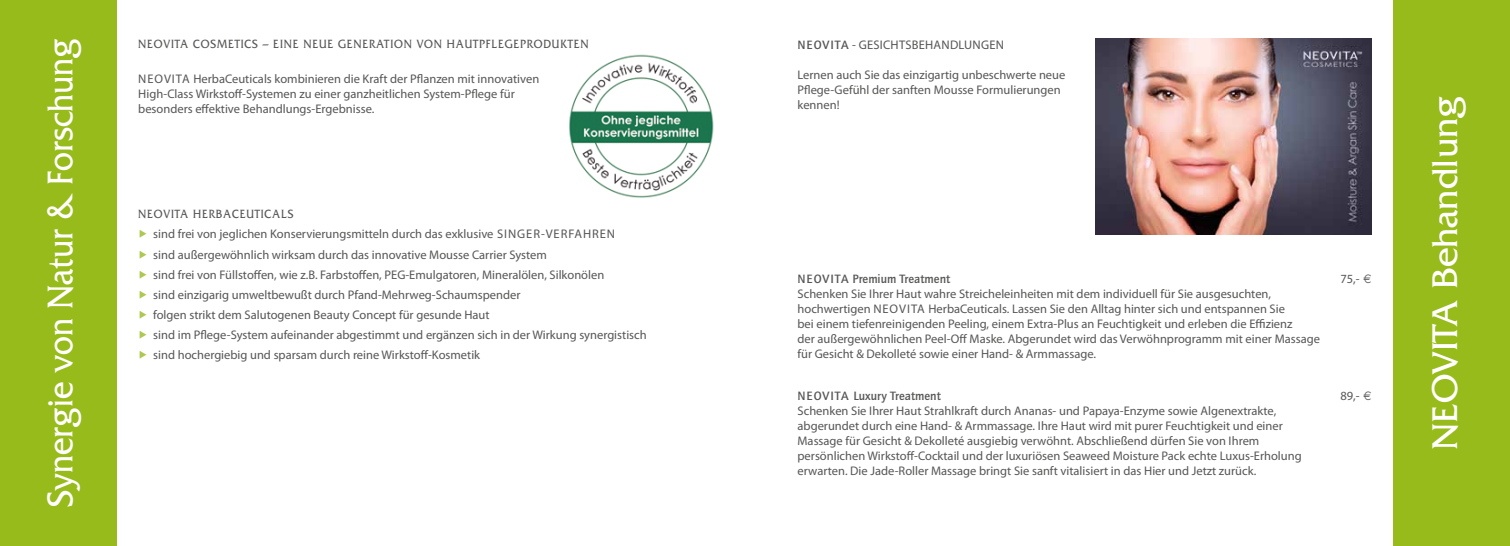
<style>
.page{position:relative;width:1510px;height:546px;background:#fff}
.page>*{position:absolute;margin:0;border:0;box-sizing:border-box;transform-origin:0 0}
.t1{font:37.5px "Friz Quadrata";color:#fff;scale:.89 1}
.t2{font:37.5px "Friz Quadrata";color:#fff}
.t3{font:12.5px/15px "Myriad Pro";color:#565655}
.t4{font:12.5px "Friz Quadrata";letter-spacing:.075em;color:#565655;scale:.9 1}
.t5{font:700 12.5px "Quay Itc T";color:#565655}
.s1{color:#afc851}
.s2{font-family:"Quay Itc T";font-weight:700}
.s3{font-family:"Euro Sans"}
</style>
<div class="page">
<div style="left:0;top:0;width:117px;height:546px;background:#97bb1a"></div>
<div style="left:1393px;top:0;width:116px;height:546px;background:#97bb1a"></div>
<img style="left:1095px;top:39px;width:276px;height:196px">
<img style="left:569px;top:54px;width:145px;height:144px">
<h1 class="t1" style="left:39px;top:507px;width:528px;rotate:-90deg">SYNERGIE VON NATUR &amp; FORSCHUNG</h1>
<p class="t4" style="left:138px;top:37px;width:79px">NEOVITA COSMETICS</p>
<p class="t4" style="left:263px;top:37px;width:27px">– EINE</p>
<p class="t4" style="left:303px;top:37px;width:10px">NEUE</p>
<p class="t4" style="left:338px;top:37px;width:19px">GENERATION</p>
<p class="t4" style="left:417px;top:37px;width:11px">VON</p>
<p class="t4" style="left:447px;top:37px;width:20px">HAUTPFLEGEPRODUKTEN</p>
<p class="t3" style="left:138px;top:71px;width:402px">NEOVITA HerbaCeuticals kombinieren die Kraft der Pflanzen mit innovativen<br>High-Class Wirkstoff-Systemen zu einer ganzheitlichen System-Pflege für besonders effektive Behandlungs-Ergebnisse.</p>
<p class="t4" style="left:138px;top:207px;width:80px">NEOVITA HERBA</p>
<p class="t4" style="left:232px;top:207px;width:17px">CEUTICALS</p>
<p class="t3" style="left:138px;top:224px;width:510px;line-height:20px"><span class="s1">▶</span> sind frei von jeglichen Konservierungsmitteln durch das exklusive SINGER-VERFAHREN<br><span class="s1">▶</span> sind außergewöhnlich wirksam durch das innovative Mousse Carrier System<br><span class="s1">▶</span> sind frei von Füllstoffen, wie z.B. Farbstoffen, PEG-Emulgatoren, Mineralölen, Silkonölen<br><span class="s1">▶</span> sind einzigarig umweltbewußt durch Pfand-Mehrweg-Schaumspender<br><span class="s1">▶</span> folgen strikt dem Salutogenen Beauty Concept für gesunde Haut<br><span class="s1">▶</span> sind im Pflege-System aufeinander abgestimmt und ergänzen sich in der Wirkung synergistisch <span class="s1">▶</span> sind hochergiebig und sparsam durch reine Wirkstoff-Kosmetik</p>
<p class="t3" style="left:797px;top:37px;width:78px"><span class="s2">NEOVITA</span> - Gesichtsbehandlungen</p>
<p class="t3" style="left:797px;top:67px;width:269px">Lernen auch Sie das einzigartig unbeschwerte neue<br>Pflege-Gefühl der sanften Mousse Formulierungen kennen!</p>
<p class="t5" style="left:797px;top:271px;width:154px">NEOVITA Premium Treatment</p>
<p class="t3" style="left:1340px;top:271px;width:33px">75,- <span class="s3">E</span></p>
<p class="t3" style="left:797px;top:286px;width:524px">Schenken Sie Ihrer Haut wahre Streicheleinheiten mit dem individuell für Sie ausgesuchten, hochwertigen NEOVITA HerbaCeuticals. Lassen Sie den Alltag hinter sich und entspannen Sie<br>bei einem tiefenreinigenden Peeling, einem Extra-Plus an Feuchtigkeit und erleben die Effizienz<br>der außergewöhnlichen Peel-Off Maske. Abgerundet wird das Verwöhnprogramm mit einer Massage für Gesicht &amp; Dekolleté sowie einer Hand- &amp; Armmassage.</p>
<p class="t5" style="left:797px;top:389px;width:145px">NEOVITA Luxury Treatment</p>
<p class="t3" style="left:1340px;top:388px;width:33px">89,- <span class="s3">E</span></p>
<p class="t3" style="left:797px;top:403px;width:506px">Schenken Sie Ihrer Haut Strahlkraft durch Ananas- und Papaya-Enzyme sowie Algenextrakte, abgerundet durch eine Hand- &amp; Armmassage. Ihre Haut wird mit purer Feuchtigkeit und einer Massage für Gesicht &amp; Dekolleté ausgiebig verwöhnt. Abschließend dürfen Sie von Ihrem persönlichen Wirkstoff-Cocktail und der luxuriösen Seaweed Moisture Pack echte Luxus-Erholung erwarten. Die Jade-Roller Massage bringt Sie sanft vitalisiert in das Hier und Jetzt zurück.</p>
<h1 class="t2" style="left:1424px;top:450px;width:355px;rotate:-90deg">NEOVITA BEHANDLUNG</h1>
</div>
